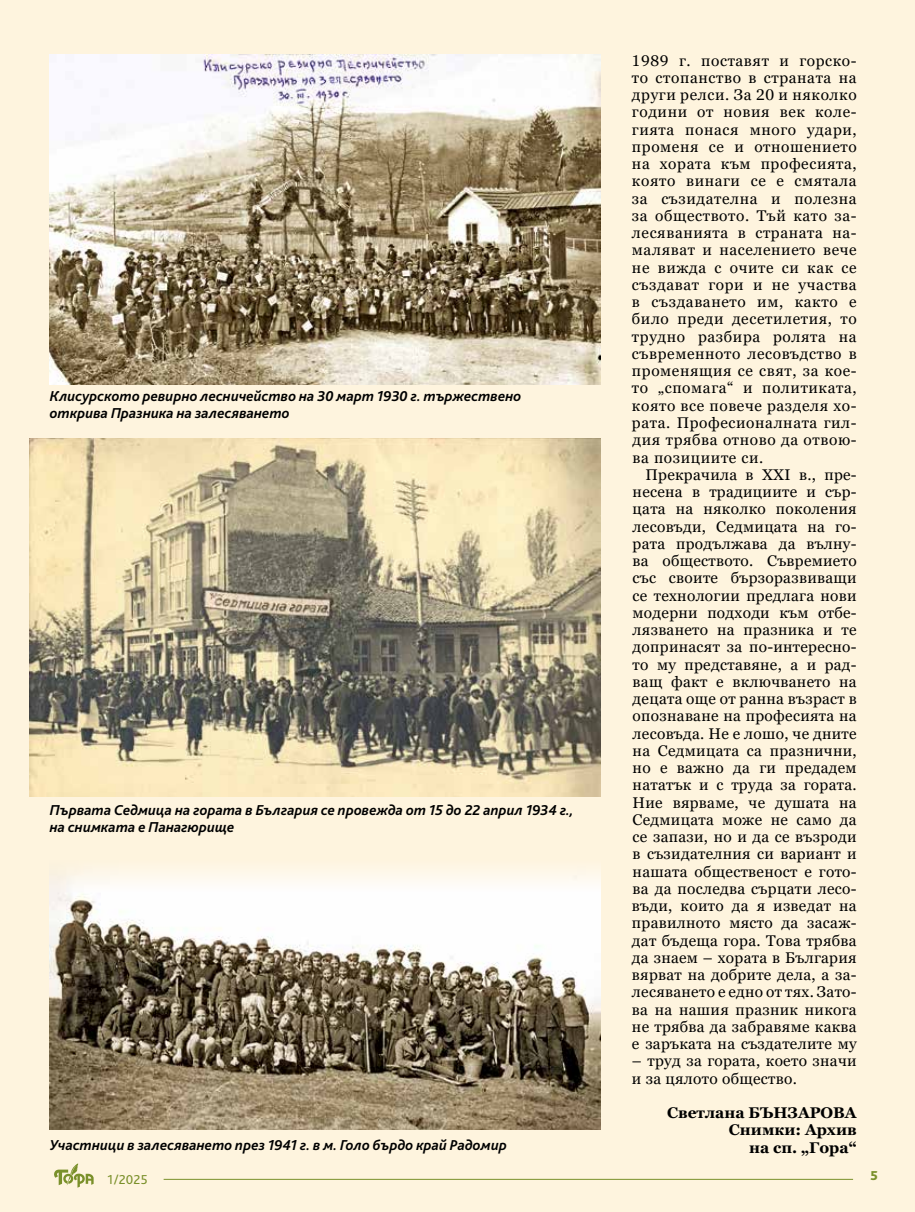
<style>
.page{position:relative;width:915px;height:1212px;background:#fff}
.page>*{position:absolute;margin:0;border:0;box-sizing:border-box;transform-origin:0 0}
.t1{font:15.45px/17.2px "Georgia Pro";letter-spacing:.02em;color:#000;text-align:justify}
.t2{font:700 15.45px/17.2px "Georgia Pro";color:#000;text-align:right}
.t3{font:italic 700 15px/17.2px "Bliss Pro";letter-spacing:.005em;color:#000}
.t4{font:13.5px "Bliss Pro";color:#7a902a}
.t5{font:800 13.5px "Bliss Pro";color:#7a902a}
</style>
<div class="page">
<div style="left:0;top:0;width:914px;height:1212px;background:#fef4de"></div>
<img style="left:30px;top:438px;width:570px;height:359px">
<img style="left:50px;top:54px;width:550px;height:330px">
<img style="left:50px;top:871px;width:550px;height:258px">
<hr style="left:163px;top:1179px;width:689px;height:1px;background:#7a902a">
<svg style="left:54px;top:1163px;width:40px;height:25px"></svg>
<p class="t1" style="left:631px;top:52px;width:226px">1989 г. поставят и горско&shy;то стопанство в страната на други релси. За 20 и няколко години от новия век коле&shy;гията понася много удари, променя се и отношението на хората към професията, която винаги се е смятала за съзидателна и полезна за обществото. Тъй като за&shy;лесяванията в страната на&shy;маляват и населението вече не вижда с очите си как се създават гори и не участва в създаването им, както е било преди десетилетия, то трудно разбира ролята на съвременното лесовъдство в променящия се свят, за кое&shy;то „спомага“ и политиката, която все повече разделя хо&shy;рата. Професионалната гил&shy;дия трябва отново да отвою&shy;ва позициите си.</p>
<p class="t1" style="left:631px;top:466px;width:226px;text-indent:13px">Прекрачила в ХХI в., пре&shy;несена в традициите и сър&shy;цата на няколко поколения лесовъди, Седмицата на го&shy;рата продължава да вълну&shy;ва обществото. Съвремието със своите бързоразвиващи се технологии предлага нови модерни подходи към отбе&shy;лязването на празника и те допринасят за по-интересно&shy;то му представяне, а и рад&shy;ващ факт е включването на децата още от ранна възраст в опознаване на професията на лесовъда. Не е лошо, че дните на Седмицата са празнични, но е важно да ги предадем нататък и с труда за гората.<br>Ние вярваме, че душата на Седмицата може не само да се запази, но и да се възроди в съзидателния си вариант и нашата общественост е гото&shy;ва да последва сърцати лесо&shy;въди, които да я изведат на правилното място да засаж&shy;дат бъдеща гора. Това трябва да знаем – хората в България вярват на добрите дела, а за&shy;лесяването е едно от тях. Зато&shy;ва на нашия празник никога не трябва да забравяме каква е заръката на създателите му</p>
<p class="t1" style="left:631px;top:1053px;width:226px">– труд за гората, което значи и за цялото общество.</p>
<p class="t2" style="left:667px;top:1105px;width:191px">Светлана БЪНЗАРОВА<br>Снимки: Архив</p>
<p class="t3" style="left:50px;top:387px;width:473px">Клисурското ревирно лесничейство на 30 март 1930 г. тържествено открива Празника на залесяването</p>
<p class="t3" style="left:50px;top:800px;width:525px">Първата Седмица на гората в България се провежда от 15 до 22 април 1934 г., на снимката е Панагюрище</p>
<p class="t3" style="left:50px;top:1136px;width:458px">Участници в залесяването през 1941 г. в м. Голо бърдо край Радомир</p>
<p class="t2" style="left:748px;top:1139px;width:109px">на сп. „Гора“</p>
<p class="t4" style="left:107px;top:1171px;width:42px">1/2025</p>
<p class="t5" style="left:870px;top:1167px;width:9px">5</p>
</div>
